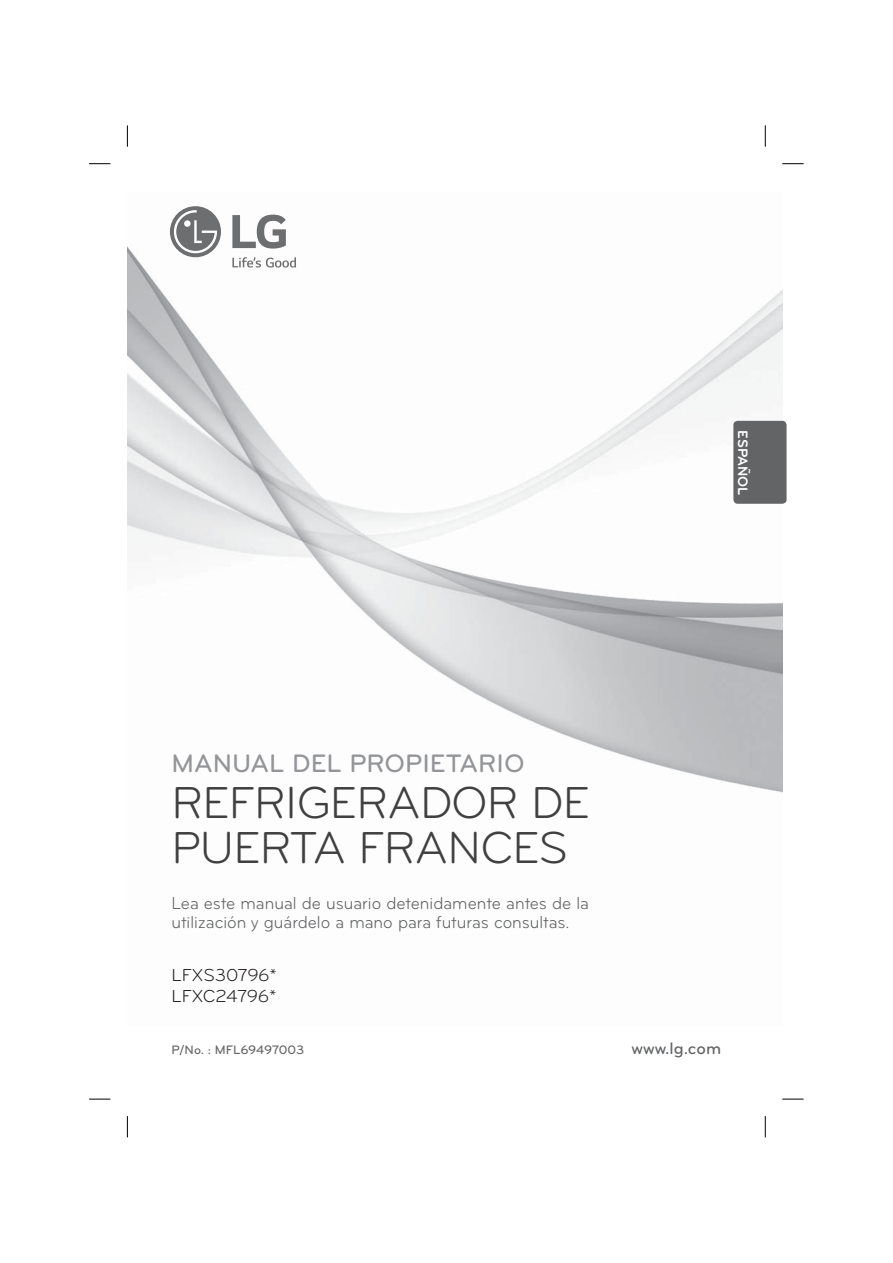
<style>
.page{position:relative;width:893px;height:1263px;background:#fff}
.page>*{position:absolute;margin:0;border:0;box-sizing:border-box;transform-origin:0 0}
.t1{font:46.5px/45px "Bryant LG";letter-spacing:-.015em;color:#404041}
.t2{font:500 26.25px "Bryant LG";color:#939598}
.t3{font:18px/19.5px "Bryant LG";color:#636466;scale:.95 1}
.t4{font:18px/21.6px "Bryant LG";letter-spacing:-.005em;color:#231f20}
.t5{font:500 17.25px "Bryant LG";color:#636466}
.t6{font:700 14.25px "Bryant LG";color:#fff}
.t7{font:500 12.75px "Bryant LG";color:#636466}
</style>
<div class="page">
<img style="left:127px;top:214px;width:655px;height:579px">
<svg style="left:232px;top:257px;width:64px;height:11px"></svg>
<svg style="left:170px;top:206px;width:51px;height:51px"></svg>
<svg style="left:232px;top:215px;width:54px;height:34px"></svg>
<div style="left:733px;top:421px;width:53px;height:83px;background:#636466;border-radius:4px"></div>
<svg style="left:89px;top:1099px;width:21px;height:1px"></svg>
<svg style="left:89px;top:163px;width:21px;height:1px"></svg>
<svg style="left:782px;top:1099px;width:21px;height:1px"></svg>
<svg style="left:782px;top:163px;width:21px;height:1px"></svg>
<svg style="left:127px;top:1116px;width:1px;height:21px"></svg>
<svg style="left:765px;top:1116px;width:1px;height:21px"></svg>
<svg style="left:127px;top:125px;width:1px;height:22px"></svg>
<svg style="left:765px;top:125px;width:1px;height:22px"></svg>
<p class="t6" style="left:748px;top:430px;width:67px;rotate:90deg">ESPAÑOL</p>
<h2 class="t2" style="left:171px;top:753px;width:355px">MANUAL DEL PROPIETARIO</h2>
<h1 class="t1" style="left:171px;top:783px;width:420px">REFRIGERADOR DE<br>PUERTA FRANCES</h1>
<p class="t3" style="left:171px;top:894px;width:441px">Lea este manual de usuario detenidamente antes de la utilización y guárdelo a mano para futuras consultas.</p>
<p class="t4" style="left:171px;top:965px;width:107px">LFXS30796*<br>LFXC24796*</p>
<p class="t7" style="left:171px;top:1045px;width:134px">P/No. : MFL69497003</p>
<p class="t5" style="left:631px;top:1042px;width:91px">www.lg.com</p>
</div>
